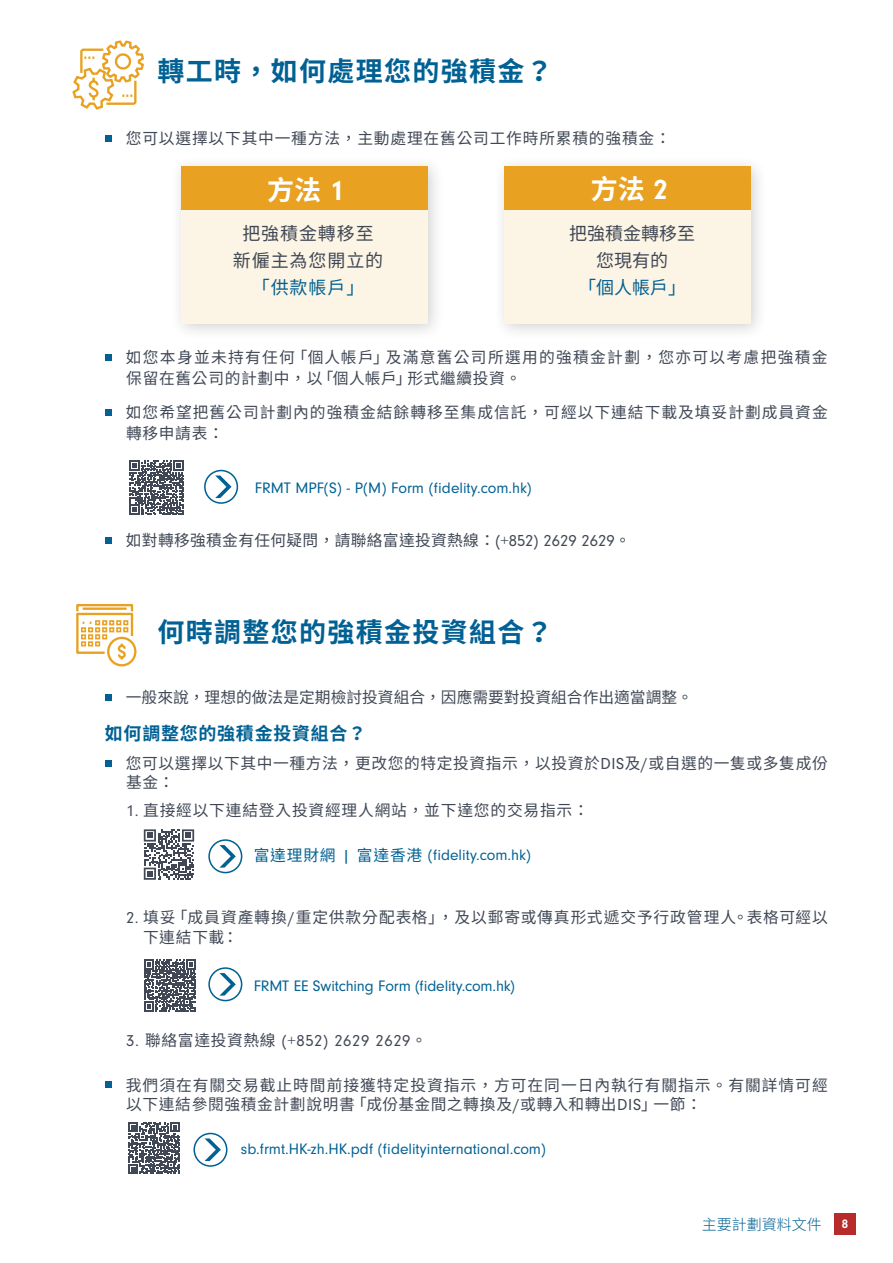
<style>
.page{position:relative;width:893px;height:1263px;background:#fff}
.page>*{position:absolute;margin:0;border:0;box-sizing:border-box;transform-origin:0 0}
.t1{font:700 27px "Noto Sans CJ Ktc";letter-spacing:.05em;color:#016194}
.t2{font:700 27px "Noto Sans CJ Ktc";color:#fff}
.t3{font:18px "Noto Sans CJ Ktc";letter-spacing:.05em;color:#404855}
.t4{font:700 18px "Noto Sans CJ Ktc";letter-spacing:.04em;color:#016194}
.t5{font:18px "Noto Sans CJ Ktc";letter-spacing:.025em;color:#016194}
.t6{font:18px "Noto Sans CJ Ktc";color:#404855}
.t7{font:16.5px "Neuzeit Gro";letter-spacing:.04em;color:#404855}
.t8{font:15.75px/19.5px "Noto Sans CJ Ktc";letter-spacing:.05em;color:#404855}
.t9{font:15.75px "Neuzeit Gro";color:#016194}
.t10{font:15.75px/21px "Noto Sans CJ Ktc";letter-spacing:.08em;color:#404855}
.t11{font:15.75px "Noto Sans CJ Ktc";letter-spacing:.02em;color:#404855}
.t12{font:15.75px "Noto Sans CJ Ktc";color:#404855}
.t13{font:300 15px "Noto Sans CJ Ktc";color:#016194}
.t14{font:700 12.75px "Neuzeit Gro";color:#fff}
.s1{font-family:"Neuzeit Gro";font-size:28.65px}
.s2{font-family:"Neuzeit Gro";font-size:16.5px}
.s3{font-family:"Noto Sans CJ Ktc"}
.s4{font-size:16.5px}
.s5{font-family:"Noto Sans CJ Ktc";font-size:15.75px}
</style>
<div class="page">
<div style="left:834px;top:1213px;width:21px;height:21px;background:#b72b2a"></div>
<svg style="left:105px;top:136px;width:6px;height:6px"></svg>
<svg style="left:105px;top:355px;width:6px;height:6px"></svg>
<div style="left:105px;top:409px;width:6px;height:7px;background:#016194"></div>
<div style="left:105px;top:537px;width:6px;height:7px;background:#016194"></div>
<svg style="left:105px;top:694px;width:6px;height:6px"></svg>
<svg style="left:105px;top:760px;width:6px;height:6px"></svg>
<svg style="left:105px;top:1082px;width:6px;height:6px"></svg>
<div style="left:170px;top:155px;width:275px;height:185px;background:#231f20;opacity:.2"></div>
<div style="left:181px;top:166px;width:247px;height:157px;background:#fcf4e4"></div>
<div style="left:182px;top:166px;width:246px;height:44px;background:#e8a121"></div>
<div style="left:493px;top:155px;width:274px;height:185px;background:#231f20;opacity:.2"></div>
<div style="left:504px;top:166px;width:246px;height:157px;background:#fcf4e4"></div>
<div style="left:504px;top:166px;width:246px;height:44px;background:#e8a121"></div>
<svg style="left:129px;top:461px;width:55px;height:54px"></svg>
<div style="left:204px;top:470px;width:34px;height:34px;border:2px solid #016194;border-radius:50%"></div>
<svg style="left:215px;top:475px;width:17px;height:23px"></svg>
<svg style="left:144px;top:829px;width:50px;height:51px"></svg>
<div style="left:208px;top:839px;width:34px;height:34px;border:2px solid #016194;border-radius:50%"></div>
<svg style="left:219px;top:845px;width:17px;height:22px"></svg>
<svg style="left:144px;top:959px;width:52px;height:52px"></svg>
<div style="left:208px;top:967px;width:34px;height:34px;border:2px solid #016194;border-radius:50%"></div>
<svg style="left:219px;top:973px;width:17px;height:22px"></svg>
<svg style="left:76px;top:604px;width:61px;height:63px"></svg>
<svg style="left:72px;top:40px;width:72px;height:70px"></svg>
<div style="left:193px;top:1133px;width:34px;height:34px;border:2px solid #016194;border-radius:50%"></div>
<svg style="left:205px;top:1138px;width:16px;height:23px"></svg>
<svg style="left:128px;top:1122px;width:52px;height:52px"></svg>
<p class="t1" style="left:157px;top:56px;width:397px">轉工時，如何處理您的強積金？</p>
<p class="t8" style="left:126px;top:129px;width:546px">您可以選擇以下其中一種方法，主動處理在舊公司工作時所累積的強積金：</p>
<p class="t2" style="left:267px;top:175px;width:78px">方法 <span class="s1">1</span></p>
<p class="t3" style="left:242px;top:223px;width:133px">把強積金轉移至</p>
<p class="t3" style="left:233px;top:250px;width:152px">新僱主為您開立的</p>
<p class="t5" style="left:252px;top:277px;width:114px">「供款帳戶」</p>
<p class="t2" style="left:591px;top:174px;width:78px">方法 <span class="s1">2</span></p>
<p class="t6" style="left:569px;top:223px;width:127px">把強積金轉移至</p>
<p class="t3" style="left:596px;top:250px;width:73px">您現有的</p>
<p class="t5" style="left:578px;top:277px;width:109px">「個人帳戶」</p>
<p class="t10" style="left:126px;top:347px;width:703px">如您本身並未持有任何「個人帳戶」及滿意舊公司所選用的強積金計劃，您亦可以考慮把強積金保留在舊公司的計劃中，以「個人帳戶」形式繼續投資。</p>
<p class="t8" style="left:126px;top:402px;width:703px;line-height:21px">如您希望把舊公司計劃內的強積金結餘轉移至集成信託，可經以下連結下載及填妥計劃成員資金轉移申請表：</p>
<p class="t9" style="left:255px;top:480px;width:278px">FRMT MPF(S) - P(M) Form (fidelity.com.hk)</p>
<p class="t11" style="left:126px;top:531px;width:506px">如對轉移強積金有任何疑問，請聯絡富達投資熱線：<span class="s2">(+852) 2629 2629</span>。</p>
<p class="t1" style="left:157px;top:617px;width:397px">何時調整您的強積金投資組合？</p>
<p class="t12" style="left:126px;top:688px;width:568px">一般來說，理想的做法是定期檢討投資組合，因應需要對投資組合作出適當調整。</p>
<p class="t4" style="left:105px;top:723px;width:263px">如何調整您的強積金投資組合？</p>
<p class="t8" style="left:126px;top:753px;width:703px">您可以選擇以下其中一種方法，更改您的特定投資指示，以投資於<span class="s2">DIS</span>及<span class="s2">/</span>或自選的一隻或多隻成份基金：</p>
<p class="t8" style="left:126px;top:801px;width:464px"><span class="s2">1.</span> 直接經以下連結登入投資經理人網站，並下達您的交易指示：</p>
<p class="t9" style="left:254px;top:847px;width:279px"><span class="s3">富達理財網</span> <span class="s4">|</span> <span class="s3">富達香港</span> (fidelity.com.hk)</p>
<p class="t8" style="left:143px;top:908px;width:686px;text-indent:-17px"><span class="s2">2.</span> 填妥「成員資產轉換<span class="s2">/</span>重定供款分配表格」，及以郵寄或傳真形式遞交予行政管理人。表格可經以下連結下載：</p>
<p class="t9" style="left:254px;top:977px;width:263px">FRMT EE Switching Form (fidelity.com.hk)</p>
<p class="t7" style="left:126px;top:1031px;width:302px">3. <span class="s5">聯絡富達投資熱線</span> (+852) 2629 2629<span class="s5">。</span></p>
<p class="t8" style="left:126px;top:1075px;width:703px">我們須在有關交易截止時間前接獲特定投資指示，方可在同一日內執行有關指示。有關詳情可經以下連結參閱強積金計劃說明書「成份基金間之轉換及<span class="s2">/</span>或轉入和轉出<span class="s2">DIS</span>」一節：</p>
<p class="t9" style="left:241px;top:1141px;width:306px">sb.frmt.HK-zh.HK.pdf (fidelityinternational.com)</p>
<p class="t13" style="left:702px;top:1216px;width:121px">主要計劃資料文件</p>
<p class="t14" style="left:842px;top:1217px;width:8px">8</p>
</div>
